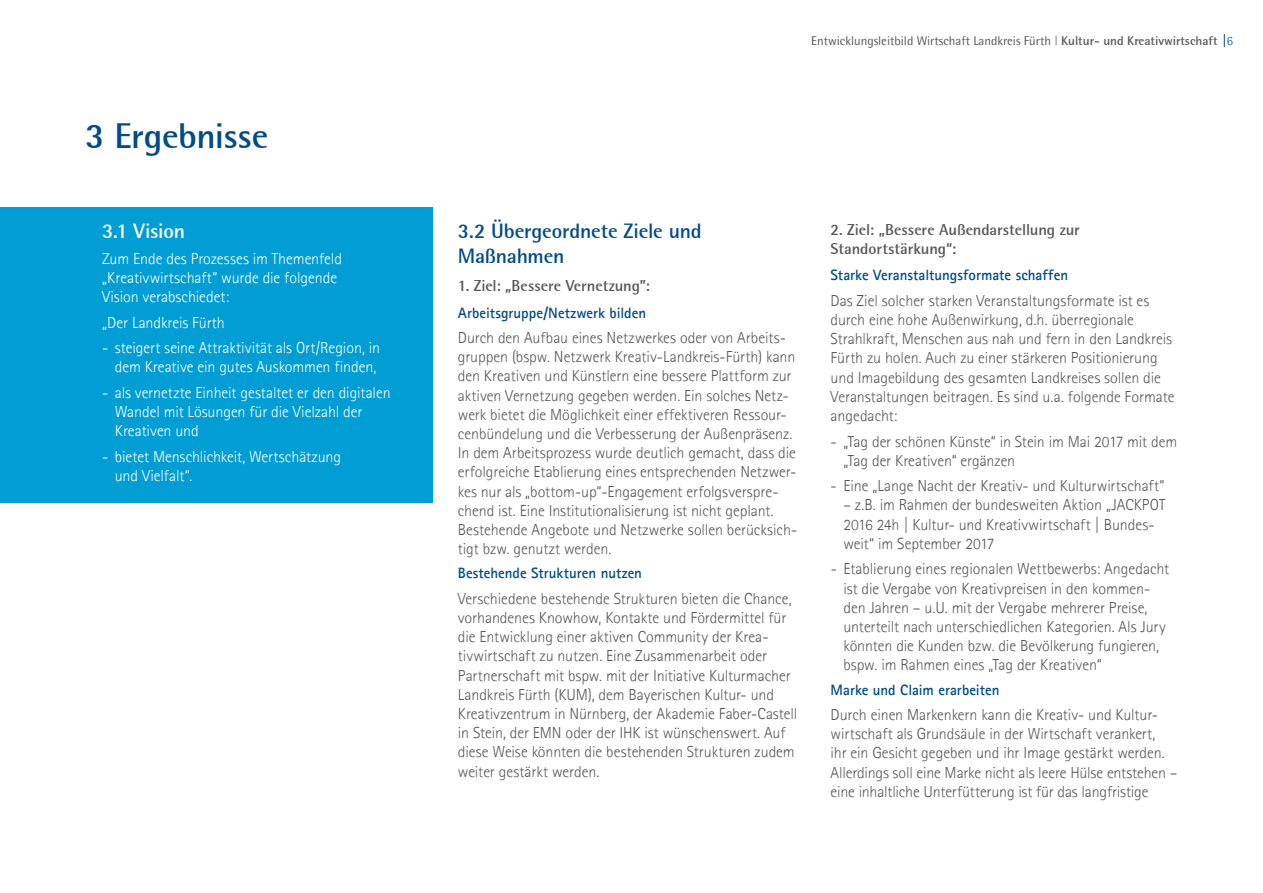
<style>
.page{position:relative;width:1263px;height:893px;background:#fff}
.page>*{position:absolute;margin:0;border:0;box-sizing:border-box;transform-origin:0 0}
.t1{font:700 36px "Rotis Semi Sans 55";letter-spacing:-.015em;color:#004b88}
.t2{font:700 21px/25.2px "Rotis Semi Sans 55";letter-spacing:-.01em;color:#004b88}
.t3{font:700 21px "Rotis Semi Sans 55";letter-spacing:-.015em;color:#fff}
.t4{font:300 15.9px/19.2px "Agfa Rotis Sans Serif";letter-spacing:-.005em;color:#575756}
.t5{font:300 15.9px/19.2px "Agfa Rotis Sans Serif";letter-spacing:-.005em;color:#fff}
.t6{font:700 15.9px/19.2px "Rotis Semi Sans 55";letter-spacing:-.005em;color:#575756}
.t7{font:700 15px "Agfa Rotis Sans Serif";color:#004b88}
.t8{font:12.75px "Rotis Semi Sans";color:#575756}
.s1{font-family:"Helvetica Neue";font-weight:300}
.s2{font-family:"Rotis Semi Sans 55";font-weight:700}
.s3{font-family:"Agfa Rotis Sans Serif";font-weight:300;color:#004b88}
</style>
<div class="page">
<svg style="left:1224px;top:34px;width:1px;height:13px"></svg>
<div style="left:0;top:207px;width:432px;height:295px;background:#009ed4"></div>
<h1 class="t1" style="left:85px;top:114px;width:185px">3 Ergebnisse</h1>
<h2 class="t3" style="left:102px;top:218px;width:84px">3.1 Vision</h2>
<p class="t5" style="left:102px;top:248px;width:241px">Zum Ende des Prozesses im Themenfeld „Kreativwirtschaft“ wurde die folgende<br>Vision verabschiedet:</p>
<p class="t5" style="left:102px;top:312px;width:124px">„Der Landkreis Fürth</p>
<p class="t5" style="left:102px;top:338px;width:280px;text-align:center">- steigert seine Attraktivität als Ort/Region, in dem Kreative ein gutes Auskommen finden,</p>
<p class="t5" style="left:115px;top:383px;width:277px;text-indent:-13px">- als vernetzte Einheit gestaltet er den digitalen<br>Wandel mit Lösungen für die Vielzahl der<br>Kreativen und</p>
<p class="t5" style="left:115px;top:447px;width:228px;text-indent:-13px">- bietet Menschlichkeit, Wertschätzung und Vielfalt“.</p>
<p class="t8" style="left:811px;top:33px;width:423px">Entwicklungsleitbild Wirtschaft Landkreis Fürth <span class="s1">|</span> <span class="s2">Kultur- und Kreativwirtschaft</span> <span class="s3">6</span></p>
<h2 class="t2" style="left:458px;top:218px;width:245px">3.2 Übergeordnete Ziele und<br>Maßnahmen</h2>
<p class="t6" style="left:458px;top:276px;width:194px">1. Ziel: „Bessere Vernetzung”:</p>
<p class="t7" style="left:458px;top:303px;width:190px">Arbeitsgruppe/Netzwerk bilden</p>
<p class="t4" style="left:458px;top:328px;width:341px">Durch den Aufbau eines Netzwerkes oder von Arbeits&shy;gruppen (bspw. Netzwerk Kreativ-Landkreis-Fürth) kann den Kreativen und Künstlern eine bessere Plattform zur aktiven Vernetzung gegeben werden. Ein solches Netz&shy;werk bietet die Möglichkeit einer effektiveren Ressour&shy;cenbündelung und die Verbesserung der Außenpräsenz.<br>In dem Arbeitsprozess wurde deutlich gemacht, dass die erfolgreiche Etablierung eines entsprechenden Netzwer&shy;kes nur als „bottom-up“-Engagement erfolgsverspre&shy;chend ist. Eine Institutionalisierung ist nicht geplant.<br>Bestehende Angebote und Netzwerke sollen berücksich&shy;tigt bzw. genutzt werden.</p>
<p class="t7" style="left:458px;top:564px;width:186px">Bestehende Strukturen nutzen</p>
<p class="t4" style="left:458px;top:589px;width:341px">Verschiedene bestehende Strukturen bieten die Chance, vorhandenes Knowhow, Kontakte und Fördermittel für die Entwicklung einer aktiven Community der Krea&shy;tivwirtschaft zu nutzen. Eine Zusammenarbeit oder Partnerschaft mit bspw. mit der Initiative Kulturmacher Landkreis Fürth (KUM), dem Bayerischen Kultur- und Kreativzentrum in Nürnberg, der Akademie Faber-Castell in Stein, der EMN oder der IHK ist wünschenswert. Auf diese Weise könnten die bestehenden Strukturen zudem weiter gestärkt werden.</p>
<p class="t6" style="left:831px;top:219px;width:251px">2. Ziel: „Bessere Außendarstellung zur<br>Standortstärkung“:</p>
<p class="t7" style="left:831px;top:266px;width:239px">Starke Veranstaltungsformate schaffen</p>
<p class="t4" style="left:831px;top:291px;width:345px">Das Ziel solcher starken Veranstaltungsformate ist es durch eine hohe Außenwirkung, d.h. überregionale Strahlkraft, Menschen aus nah und fern in den Landkreis Fürth zu holen. Auch zu einer stärkeren Positionierung und Imagebildung des gesamten Landkreises sollen die Veranstaltungen beitragen. Es sind u.a. folgende Formate angedacht:</p>
<p class="t4" style="left:843px;top:431px;width:335px;text-indent:-13px">- „Tag der schönen Künste“ in Stein im Mai 2017 mit dem „Tag der Kreativen“ ergänzen</p>
<p class="t4" style="left:831px;top:476px;width:335px">- Eine „Lange Nacht der Kreativ- und Kulturwirtschaft“</p>
<p class="t4" style="left:843px;top:495px;width:323px">– z.B. im Rahmen der bundesweiten Aktion „JACKPOT<br>2016 24h | Kultur- und Kreativwirtschaft | Bundes&shy;weit“ im September 2017</p>
<p class="t4" style="left:843px;top:559px;width:327px;text-indent:-13px">- Etablierung eines regionalen Wettbewerbs: Angedacht ist die Vergabe von Kreativpreisen in den kommen&shy;den Jahren – u.U. mit der Vergabe mehrerer Preise, unterteilt nach unterschiedlichen Kategorien. Als Jury könnten die Kunden bzw. die Bevölkerung fungieren, bspw. im Rahmen eines „Tag der Kreativen“</p>
<p class="t7" style="left:831px;top:680px;width:170px">Marke und Claim erarbeiten</p>
<p class="t4" style="left:831px;top:705px;width:348px">Durch einen Markenkern kann die Kreativ- und Kultur&shy;wirtschaft als Grundsäule in der Wirtschaft verankert,<br>ihr ein Gesicht gegeben und ihr Image gestärkt werden.<br>Allerdings soll eine Marke nicht als leere Hülse entstehen – eine inhaltliche Unterfütterung ist für das langfristige</p>
</div>
